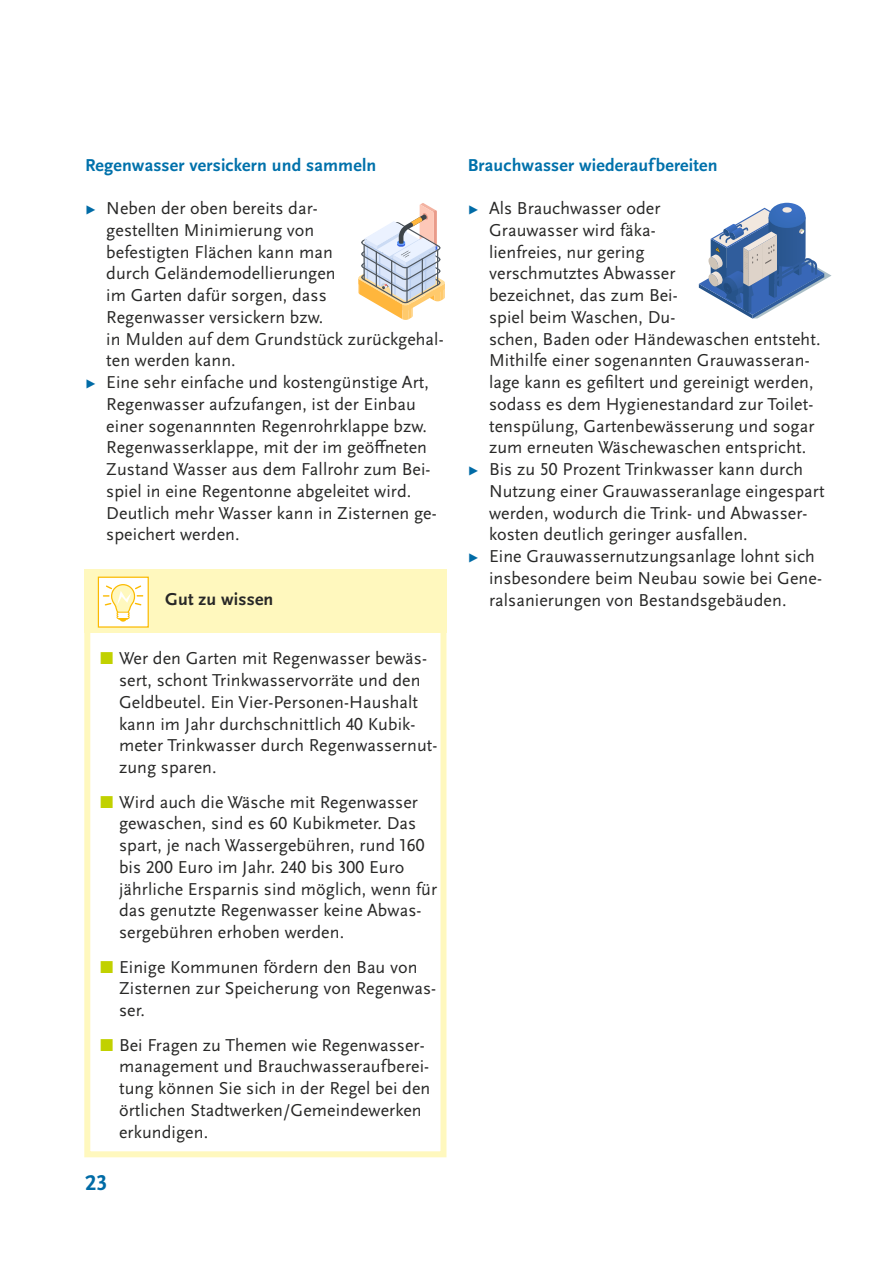
<style>
.page{position:relative;width:893px;height:1263px;background:#fff}
.page>*{position:absolute;margin:0;border:0;box-sizing:border-box;transform-origin:0 0}
.t1{font:700 22.5px "Scala Sans Pro";color:#006ba6}
.t2{font:18px/21.8px "Scala Sans Pro";letter-spacing:.005em;color:#282827}
.t3{font:700 18px "Scala Sans Pro";letter-spacing:.01em;color:#0071ab}
.Text_Tabelle{font:700 18px "Scala Sans Pro";letter-spacing:.01em;color:#282827}
.s1{color:#006ba6}
.s2{color:#c1d100}
</style>
<div class="page">
<div style="left:84px;top:570px;width:362px;height:63px;background:#fff8be"></div>
<div style="left:84px;top:571px;width:362px;height:586px;border:6px solid #fff8be"></div>
<div style="left:98px;top:577px;width:51px;height:51px;background:#fff;border:1px solid #fbba00"></div>
<svg style="left:103px;top:584px;width:40px;height:36px"></svg>
<svg style="left:358px;top:203px;width:87px;height:117px"></svg>
<svg style="left:699px;top:203px;width:132px;height:116px"></svg>
<h3 class="t3" style="left:85px;top:154px;width:293px">Regenwasser versickern und sammeln</h3>
<p class="t2" style="left:106px;top:197px;width:339px;text-indent:-21px"><span class="s1">▸</span> Neben der oben bereits dar-<br>gestellten Minimierung von<br>befestigten Flächen kann man<br>durch Geländemodellierungen<br>im Garten dafür sorgen, dass<br>Regenwasser versickern bzw.<br>in Mulden auf dem Grundstück zurückgehal&shy;ten werden kann.</p>
<p class="t2" style="left:106px;top:371px;width:332px;text-indent:-21px"><span class="s1">▸</span> Eine sehr einfache und kostengünstige Art, Regenwasser aufzufangen, ist der Einbau einer sogenannnten Regenrohrklappe bzw.<br>Regenwasserklappe, mit der im geöffneten Zustand Wasser aus dem Fallrohr zum Bei&shy;spiel in eine Regentonne abgeleitet wird.<br>Deutlich mehr Wasser kann in Zisternen ge&shy;speichert werden.</p>
<p class="Text_Tabelle" style="left:165px;top:588px;width:110px">Gut zu wissen</p>
<p class="t2" style="left:119px;top:648px;width:320px;text-indent:-21px"><span class="s2">■</span> Wer den Garten mit Regenwasser bewäs&shy;sert, schont Trinkwasservorräte und den Geldbeutel. Ein Vier-Personen-Haushalt kann im Jahr durchschnittlich 40 Kubik&shy;meter Trinkwasser durch Regenwassernut&shy;zung sparen.</p>
<p class="t2" style="left:119px;top:791px;width:320px;text-indent:-21px"><span class="s2">■</span> Wird auch die Wäsche mit Regenwasser gewaschen, sind es 60 Kubikmeter. Das spart, je nach Wassergebühren, rund 160 bis 200 Euro im Jahr. 240 bis 300 Euro jährliche Ersparnis sind möglich, wenn für das genutzte Regenwasser keine Abwas&shy;sergebühren erhoben werden.</p>
<p class="t2" style="left:119px;top:956px;width:319px;text-indent:-21px"><span class="s2">■</span> Einige Kommunen fördern den Bau von<br>Zisternen zur Speicherung von Regenwas&shy;ser.</p>
<p class="t2" style="left:119px;top:1034px;width:313px;text-indent:-21px"><span class="s2">■</span> Bei Fragen zu Themen wie Regenwasser&shy;management und Brauchwasseraufberei&shy;tung können Sie sich in der Regel bei den örtlichen Stadtwerken/Gemeindewerken erkundigen.</p>
<p class="t1" style="left:85px;top:1170px;width:24px">23</p>
<h3 class="t3" style="left:468px;top:154px;width:251px">Brauchwasser wiederaufbereiten</h3>
<p class="t2" style="left:489px;top:197px;width:333px;text-indent:-21px"><span class="s1">▸</span> Als Brauchwasser oder<br>Grauwasser wird fäka-<br>lienfreies, nur gering<br>verschmutztes Abwasser<br>bezeichnet, das zum Bei-<br>spiel beim Waschen, Du-<br>schen, Baden oder Händewaschen entsteht.<br>Mithilfe einer sogenannten Grauwasseran&shy;lage kann es gefiltert und gereinigt werden, sodass es dem Hygienestandard zur Toilet&shy;tenspülung, Gartenbewässerung und sogar zum erneuten Wäschewaschen entspricht.</p>
<p class="t2" style="left:489px;top:458px;width:337px;text-indent:-21px"><span class="s1">▸</span> Bis zu 50 Prozent Trinkwasser kann durch Nutzung einer Grauwasseranlage eingespart werden, wodurch die Trink- und Abwasser&shy;kosten deutlich geringer ausfallen.</p>
<p class="t2" style="left:489px;top:545px;width:334px;text-indent:-21px"><span class="s1">▸</span> Eine Grauwassernutzungsanlage lohnt sich insbesondere beim Neubau sowie bei Gene&shy;ralsanierungen von Bestandsgebäuden.</p>
</div>
